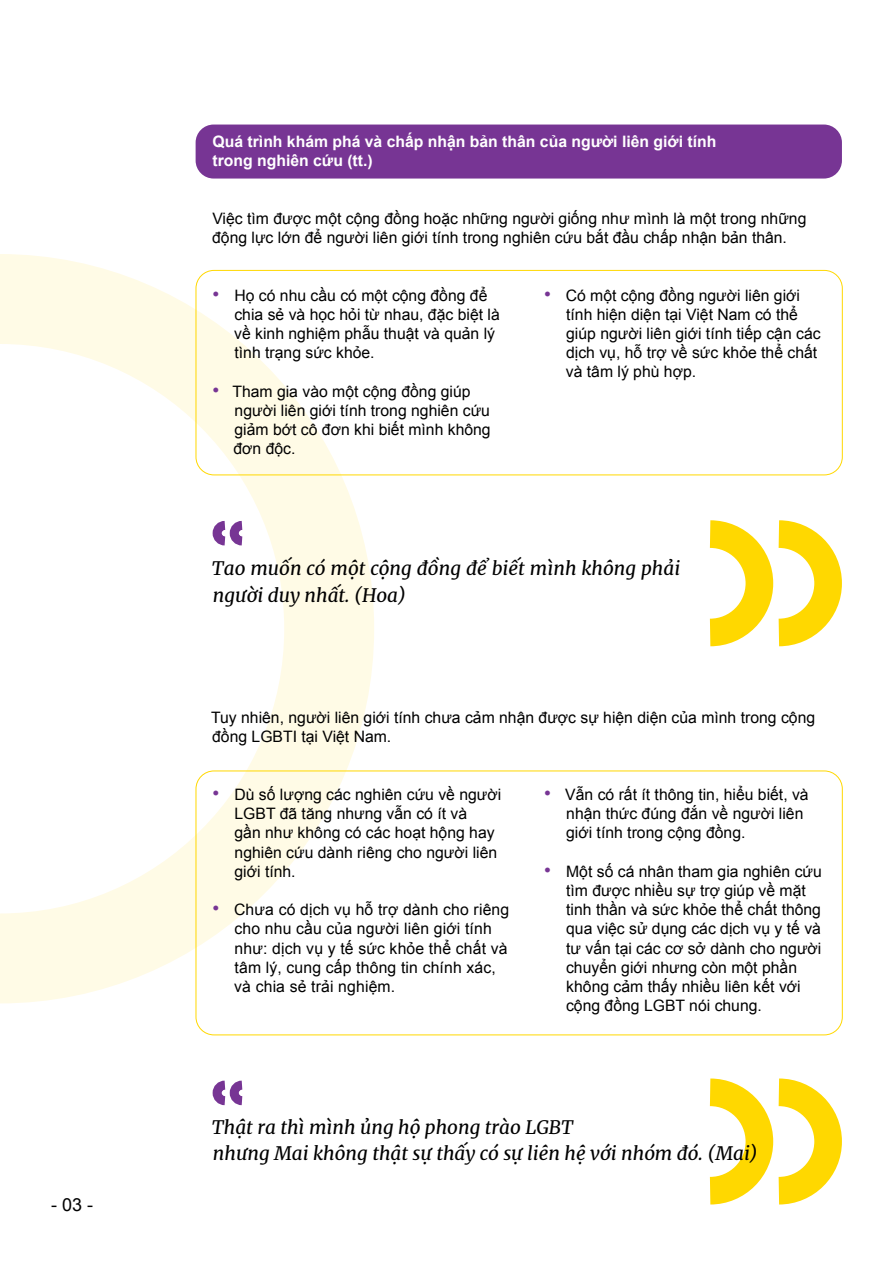
<style>
.page{position:relative;width:893px;height:1263px;background:#fff}
.page>*{position:absolute;margin:0;border:0;box-sizing:border-box;transform-origin:0 0}
.t1{font:italic 18.75px/26.2px "Merriweather";color:#000}
.t2{font:18px "Arial";color:#000}
.t3{font:15.75px/19.2px "Arial";color:#000}
.t4{font:700 15.75px/19.2px "Arial";color:#fff}
.s1{font-size:19.5px;color:#773594}
</style>
<div class="page">
<svg style="left:0;top:254px;width:374px;height:749px"></svg>
<svg style="left:709px;top:520px;width:133px;height:127px"></svg>
<svg style="left:709px;top:1078px;width:133px;height:127px"></svg>
<svg style="left:208px;top:516px;width:43px;height:34px"></svg>
<svg style="left:212px;top:1080px;width:31px;height:26px"></svg>
<div style="left:196px;top:125px;width:646px;height:54px;background:#773594;border-radius:18px"></div>
<div style="left:196px;top:270px;width:647px;height:205px;border:1px solid #ffd800;border-radius:18px"></div>
<div style="left:196px;top:770px;width:647px;height:265px;border:1px solid #ffd800;border-radius:18px"></div>
<p class="t2" style="left:51px;top:1193px;width:44px">- 03 -</p>
<p class="t4" style="left:213px;top:132px;width:505px">Quá trình khám phá và chấp nhận bản thân của người liên giới tính trong nghiên cứu (tt.)</p>
<p class="t3" style="left:212px;top:209px;width:596px">Việc tìm được một cộng đồng hoặc những người giống như mình là một trong những động lực lớn để người liên giới tính trong nghiên cứu bắt đầu chấp nhận bản thân.</p>
<p class="t3" style="left:234px;top:286px;width:267px;text-indent:-22px"><span class="s1">•</span> Họ có nhu cầu có một cộng đồng để chia sẻ và học hỏi từ nhau, đặc biệt là về kinh nghiệm phẫu thuật và quản lý tình trạng sức khỏe.</p>
<p class="t3" style="left:233px;top:382px;width:259px;text-indent:-21px"><span class="s1">•</span> Tham gia vào một cộng đồng giúp người liên giới tính trong nghiên cứu giảm bớt cô đơn khi biết mình không đơn độc.</p>
<p class="t3" style="left:566px;top:286px;width:256px;text-indent:-22px"><span class="s1">•</span> Có một cộng đồng người liên giới tính hiện diện tại Việt Nam có thể giúp người liên giới tính tiếp cận các dịch vụ, hỗ trợ về sức khỏe thể chất và tâm lý phù hợp.</p>
<p class="t1" style="left:212px;top:555px;width:470px">Tao muốn có một cộng đồng để biết mình không phải người duy nhất. (Hoa)</p>
<p class="t3" style="left:211px;top:708px;width:605px">Tuy nhiên, người liên giới tính chưa cảm nhận được sự hiện diện của mình trong cộng đồng LGBTI tại Việt Nam.</p>
<p class="t3" style="left:235px;top:785px;width:268px;text-indent:-22px"><span class="s1">•</span> Dù số lượng các nghiên cứu về người<br>LGBT đã tăng nhưng vẫn có ít và<br>gần như không có các hoạt hộng hay nghiên cứu dành riêng cho người liên giới tính.</p>
<p class="t3" style="left:234px;top:900px;width:277px;text-indent:-22px"><span class="s1">•</span> Chưa có dịch vụ hỗ trợ dành cho riêng cho nhu cầu của người liên giới tính như: dịch vụ y tế sức khỏe thể chất và tâm lý, cung cấp thông tin chính xác, và chia sẻ trải nghiệm.</p>
<p class="t3" style="left:566px;top:785px;width:244px;text-indent:-22px"><span class="s1">•</span> Vẫn có rất ít thông tin, hiểu biết, và nhận thức đúng đắn về người liên giới tính trong cộng đồng.</p>
<p class="t3" style="left:566px;top:862px;width:257px;text-indent:-22px"><span class="s1">•</span> Một số cá nhân tham gia nghiên cứu tìm được nhiều sự trợ giúp về mặt tinh thần và sức khỏe thể chất thông qua việc sử dụng các dịch vụ y tế và tư vấn tại các cơ sở dành cho người chuyển giới nhưng còn một phần không cảm thấy nhiều liên kết với cộng đồng LGBT nói chung.</p>
<p class="t1" style="left:212px;top:1113px;width:547px">Thật ra thì mình ủng hộ phong trào LGBT<br>nhưng Mai không thật sự thấy có sự liên hệ với nhóm đó. (Mai)</p>
</div>
